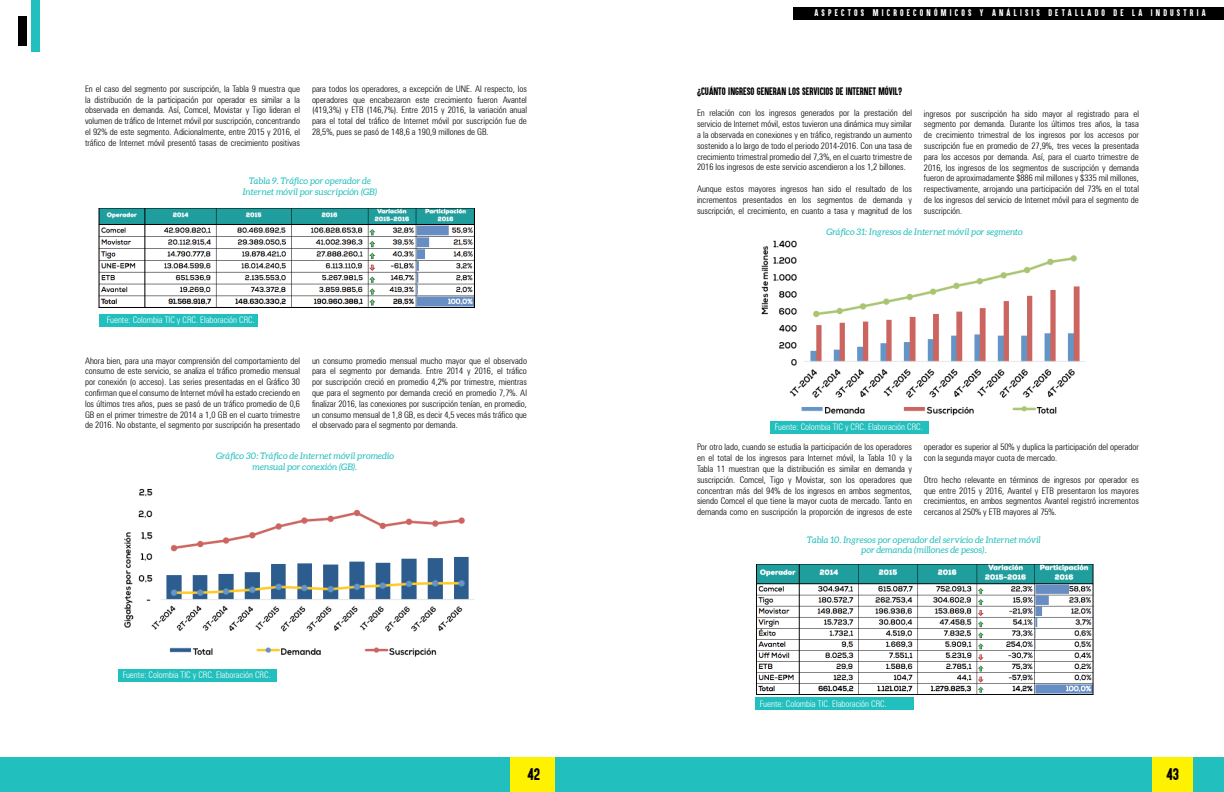
<style>
.page{position:relative;width:1224px;height:792px;background:#fff}
.page>*{position:absolute;margin:0;border:0;box-sizing:border-box;transform-origin:0 0}
.t1{font:14px "Aku&Kamu";color:#000}
.t2{font:300 condensed 9px/10.8px "Zurich BT";color:#000;text-align:justify}
.t3{font:italic 9px/10.8px "Aleo";color:#21bfbd;text-align:center}
.t4{font:300 condensed 9px "Zurich BT";color:#fff}
.t5{font:9px "Aku&Kamu";color:#000}
.t6{font:8px "Aku&Kamu";letter-spacing:.4em;color:#fff}
</style>
<div class="page">
<div style="left:0;top:757px;width:1224px;height:35px;background:#21bfbd"></div>
<div style="left:32px;top:0;width:8px;height:51px;background:#21bfbd"></div>
<div style="left:18px;top:16px;width:8px;height:30px;background:#000"></div>
<div style="left:510px;top:757px;width:45px;height:35px;background:#fff200"></div>
<div style="left:1152px;top:757px;width:41px;height:35px;background:#fff200"></div>
<img style="left:99px;top:208px;width:376px;height:100px">
<div style="left:100px;top:314px;width:158px;height:12px;background:#21bfbd"></div>
<img style="left:124px;top:488px;width:350px;height:169px">
<div style="left:119px;top:669px;width:158px;height:12px;background:#21bfbd"></div>
<img style="left:761px;top:240px;width:325px;height:183px">
<div style="left:771px;top:421px;width:158px;height:12px;background:#21bfbd"></div>
<div style="left:756px;top:698px;width:158px;height:12px;background:#21bfbd"></div>
<img style="left:757px;top:564px;width:336px;height:130px">
<div style="left:793px;top:7px;width:431px;height:12px;background:#000"></div>
<p class="t2" style="left:85px;top:83px;width:216px">En el caso del segmento por suscripción, la Tabla 9 muestra que la distribución de la participación por operador es similar a la observada en demanda. Así, Comcel, Movistar y Tigo lideran el volumen de tráfico de Internet móvil por suscripción, concentrando el 92% de este segmento. Adicionalmente, entre 2015 y 2016, el tráfico de Internet móvil presentó tasas de crecimiento positivas</p>
<p class="t2" style="left:312px;top:83px;width:216px">para todos los operadores, a excepción de UNE. Al respecto, los operadores que encabezaron este crecimiento fueron Avantel (419,3%) y ETB (146,7%). Entre 2015 y 2016, la variación anual para el total del tráfico de Internet móvil por suscripción fue de 28,5%, pues se pasó de 148,6 a 190,9 millones de GB.</p>
<p class="t3" style="left:243px;top:175px;width:136px">Tabla 9. Tráfico por operador de<br>Internet móvil por suscripción (GB)</p>
<p class="t4" style="left:107px;top:314px;width:150px">Fuente: Colombia TIC y CRC. Elaboración CRC.</p>
<p class="t2" style="left:85px;top:355px;width:216px">Ahora bien, para una mayor comprensión del comportamiento del consumo de este servicio, se analiza el tráfico promedio mensual por conexión (o acceso). Las series presentadas en el Gráfico 30 confirman que el consumo de Internet móvil ha estado creciendo en los últimos tres años, pues se pasó de un tráfico promedio de 0,6<br>GB en el primer trimestre de 2014 a 1,0 GB en el cuarto trimestre de 2016. No obstante, el segmento por suscripción ha presentado</p>
<p class="t2" style="left:312px;top:355px;width:216px">un consumo promedio mensual mucho mayor que el observado para el segmento por demanda. Entre 2014 y 2016, el tráfico por suscripción creció en promedio 4,2% por trimestre, mientras que para el segmento por demanda creció en promedio 7,7%. Al finalizar 2016, las conexiones por suscripción tenían, en promedio, un consumo mensual de 1,8 GB, es decir 4,5 veces más tráfico que el observado para el segmento por demanda.</p>
<p class="t3" style="left:216px;top:451px;width:179px">Gráfico 30: Tráfico de Internet móvil promedio mensual por conexión (GB).</p>
<p class="t4" style="left:123px;top:669px;width:150px">Fuente: Colombia TIC y CRC. Elaboración CRC.</p>
<p class="t6" style="left:814px;top:7px;width:393px">ASPECTOS MICROECONÓMICOS Y ANÁLISIS DETALLADO DE LA INDUSTRIA</p>
<p class="t5" style="left:697px;top:85px;width:207px">¿CUÁNTO INGRESO GENERAN LOS SERVICIOS DE INTERNET MÓVIL?</p>
<p class="t2" style="left:697px;top:108px;width:216px">En relación con los ingresos generados por la prestación del servicio de Internet móvil, estos tuvieron una dinámica muy similar a la observada en conexiones y en tráfico, registrando un aumento sostenido a lo largo de todo el periodo 2014-2016. Con una tasa de crecimiento trimestral promedio del 7,3%, en el cuarto trimestre de 2016 los ingresos de este servicio ascendieron a los 1,2 billones.</p>
<p class="t2" style="left:697px;top:183px;width:216px">Aunque estos mayores ingresos han sido el resultado de los incrementos presentados en los segmentos de demanda y suscripción, el crecimiento, en cuanto a tasa y magnitud de los</p>
<p class="t2" style="left:924px;top:108px;width:216px">ingresos por suscripción ha sido mayor al registrado para el segmento por demanda. Durante los últimos tres años, la tasa de crecimiento trimestral de los ingresos por los accesos por suscripción fue en promedio de 27,9%, tres veces la presentada para los accesos por demanda. Así, para el cuarto trimestre de 2016, los ingresos de los segmentos de suscripción y demanda fueron de aproximadamente $886 mil millones y $335 mil millones, respectivamente, arrojando una participación del 73% en el total de los ingresos del servicio de Internet móvil para el segmento de suscripción.</p>
<p class="t3" style="left:826px;top:227px;width:198px">Gráfico 31: Ingresos de Internet móvil por segmento</p>
<p class="t4" style="left:775px;top:422px;width:150px">Fuente: Colombia TIC y CRC. Elaboración CRC.</p>
<p class="t2" style="left:697px;top:442px;width:216px">Por otro lado, cuando se estudia la participación de los operadores en el total de los ingresos para Internet móvil, la Tabla 10 y la Tabla 11 muestran que la distribución es similar en demanda y suscripción. Comcel, Tigo y Movistar, son los operadores que concentran más del 94% de los ingresos en ambos segmentos, siendo Comcel el que tiene la mayor cuota de mercado. Tanto en demanda como en suscripción la proporción de ingresos de este</p>
<p class="t2" style="left:924px;top:442px;width:216px">operador es superior al 50% y duplica la participación del operador con la segunda mayor cuota de mercado.</p>
<p class="t2" style="left:924px;top:474px;width:216px">Otro hecho relevante en términos de ingresos por operador es que entre 2015 y 2016, Avantel y ETB presentaron los mayores crecimientos, en ambos segmentos Avantel registró incrementos cercanos al 250% y ETB mayores al 75%.</p>
<p class="t3" style="left:807px;top:534px;width:235px">Tabla 10. Ingresos por operador del servicio de Internet móvil por demanda (millones de pesos).</p>
<p class="t4" style="left:760px;top:698px;width:128px">Fuente: Colombia TIC. Elaboración CRC.</p>
<h1 class="t1" style="left:528px;top:765px;width:14px">42</h1>
<h1 class="t1" style="left:1166px;top:765px;width:14px">43</h1>
</div>
